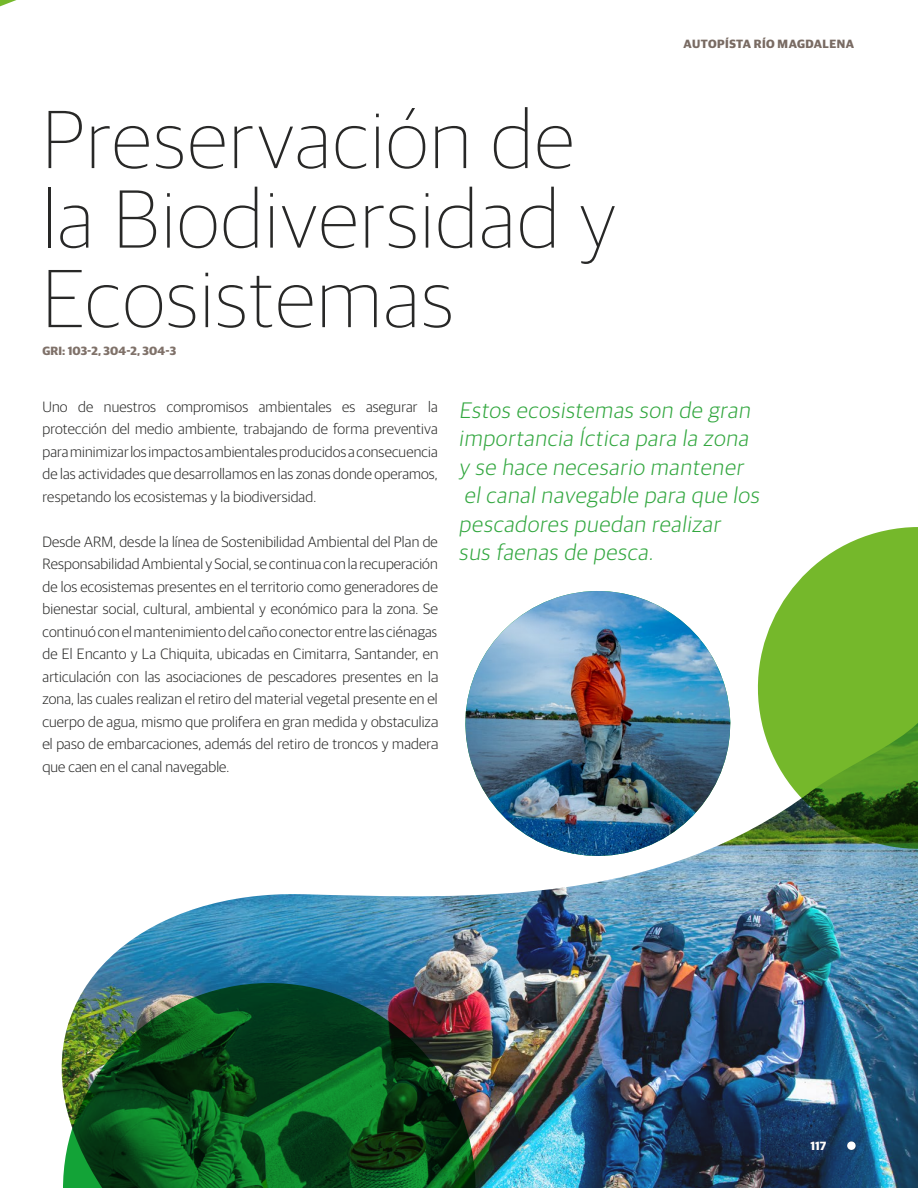
<style>
.page{position:relative;width:918px;height:1188px;background:#fff}
.page>*{position:absolute;margin:0;border:0;box-sizing:border-box;transform-origin:0 0}
.t1{font:100 82.5px/79.5px "Guardian Sans";letter-spacing:.03em;color:#282827}
.t2{font:300 22.5px/28.5px "Guardian Sans";color:#32a73f}
.t3{font:300 15px/22.5px "Guardian Sans";letter-spacing:.01em;color:#282827;text-align:justify}
.t4{font:700 12px "Guardian Sans";letter-spacing:.04em;color:#796b63}
.t5{font:700 12px "Guardian Sans";letter-spacing:.01em;color:#7f7169}
.t6{font:700 12px "Guardian Sans";color:#fff}
</style>
<div class="page">
<img style="left:106px;top:866px;width:812px;height:322px">
<img style="left:61px;top:961px;width:437px;height:227px">
<svg style="left:745px;top:527px;width:173px;height:339px;fill:#75b82b"></svg>
<img style="left:451px;top:591px;width:294px;height:279px">
<div style="left:847px;top:1141px;width:9px;height:9px;background:#fff;border-radius:50%"></div>
<h1 class="t1" style="left:43px;top:95px;width:575px">Preservación de la Biodiversidad y<br>Ecosistemas</h1>
<p class="t5" style="left:43px;top:341px;width:135px">GRI: 103-2, 304-2, 304-3</p>
<p class="t4" style="left:684px;top:34px;width:172px">AUTOPÍSTA RÍO MAGDALENA</p>
<p class="t3" style="left:43px;top:394px;width:397px">Uno de nuestros compromisos ambientales es asegurar la protección del medio ambiente, trabajando de forma preventiva para minimizar los impactos ambientales producidos a consecuencia de las actividades que desarrollamos en las zonas donde operamos, respetando los ecosistemas y la biodiversidad.</p>
<p class="t3" style="left:43px;top:529px;width:397px">Desde ARM, desde la línea de Sostenibilidad Ambiental del Plan de Responsabilidad Ambiental y Social, se continua con la recuperación de los ecosistemas presentes en el territorio como generadores de bienestar social, cultural, ambiental y económico para la zona. Se continuó con el mantenimiento del caño conector entre las ciénagas de El Encanto y La Chiquita, ubicadas en Cimitarra, Santander, en articulación con las asociaciones de pescadores presentes en la zona, las cuales realizan el retiro del material vegetal presente en el cuerpo de agua, mismo que prolifera en gran medida y obstaculiza el paso de embarcaciones, además del retiro de troncos y madera que caen en el canal navegable.</p>
<h2 class="t2" style="left:459px;top:394px;width:305px">Estos ecosistemas son de gran importancia Íctica para la zona y se hace necesario mantener el canal navegable para que los pescadores puedan realizar sus faenas de pesca.</h2>
<p class="t6" style="left:811px;top:1136px;width:17px">117</p>
</div>
